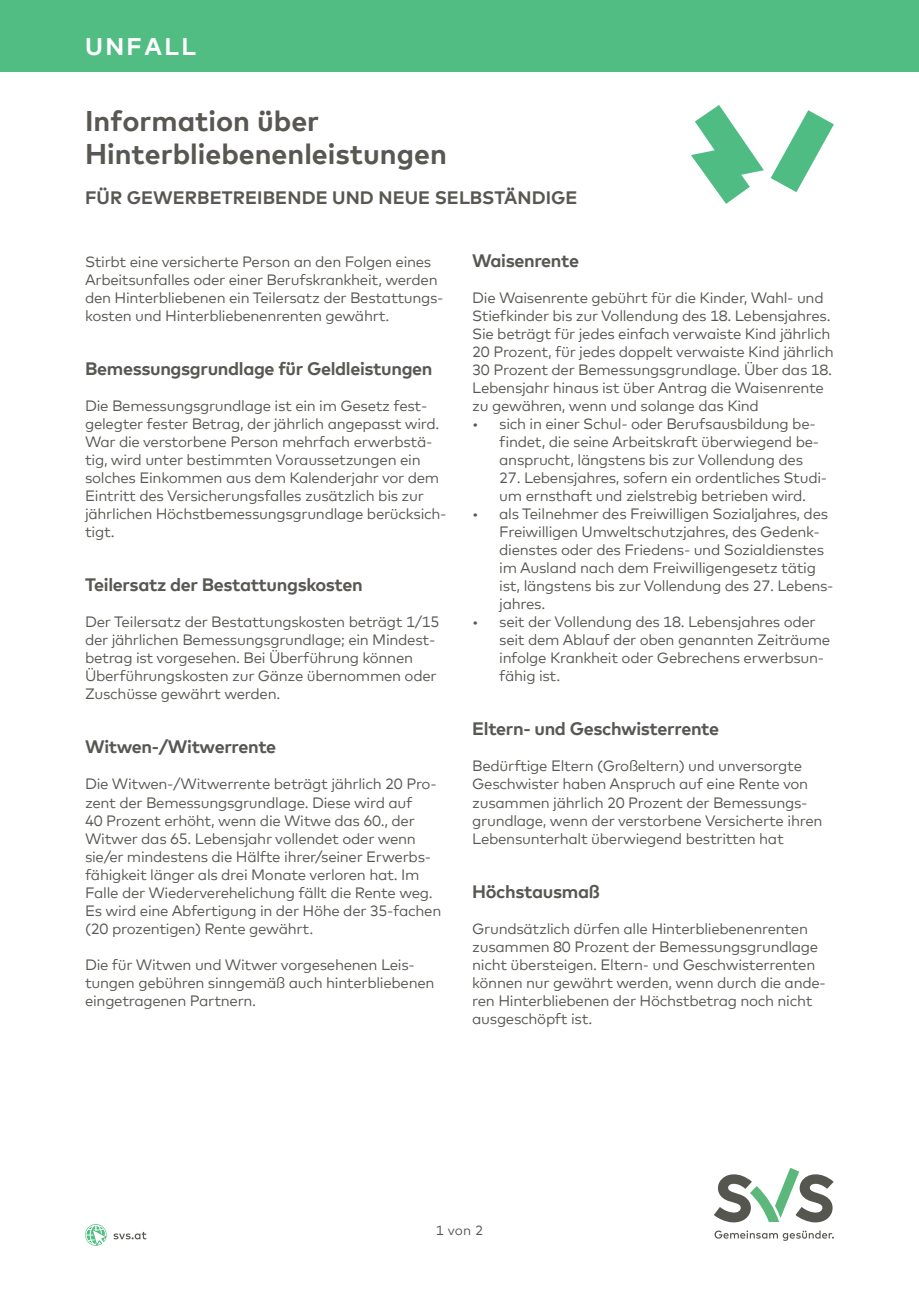
<style>
.page{position:relative;width:919px;height:1289px;background:#fff}
.page>*{position:absolute;margin:0;border:0;box-sizing:border-box;transform-origin:0 0}
.t1{font:700 28.5px/33px "Mark Offc Pro";color:#585752}
.t2{font:700 24px "Mark Offc Pro";letter-spacing:.1em;color:#fff}
.t3{font:700 18px "Mark Offc Pro";letter-spacing:-.02em;color:#585752}
.t4{font:700 18px "Mark Offc Pro";letter-spacing:.005em;color:#585752}
.t5{font:15px/18px "Mark Offc Pro";letter-spacing:-.02em;color:#585752}
.t6{font:13.5px "Mark Offc Pro";color:#585752}
</style>
<div class="page">
<svg style="left:714px;top:1167px;width:119px;height:55px"></svg>
<svg style="left:714px;top:1230px;width:119px;height:10px"></svg>
<svg style="left:85px;top:1224px;width:22px;height:21px"></svg>
<svg style="left:113px;top:1231px;width:34px;height:8px"></svg>
<div style="left:0;top:0;width:918px;height:72px;background:#51bd83"></div>
<svg style="left:770px;top:110px;width:63px;height:82px"></svg>
<svg style="left:691px;top:105px;width:72px;height:99px"></svg>
<h2 class="t2" style="left:85px;top:29px;width:112px">UNFALL</h2>
<h1 class="t1" style="left:85px;top:102px;width:363px">Information über<br>Hinterbliebenenleistungen</h1>
<p class="t4" style="left:85px;top:184px;width:494px">FÜR GEWERBETREIBENDE UND NEUE SELBSTÄNDIGE</p>
<p class="t5" style="left:85px;top:252px;width:360px">Stirbt eine versicherte Person an den Folgen eines Arbeitsunfalles oder einer Berufskrankheit, werden den Hinterbliebenen ein Teilersatz der Bestattungs&shy;kosten und Hinterbliebenenrenten gewährt.</p>
<p class="t3" style="left:85px;top:355px;width:349px">Bemessungsgrundlage für Geldleistungen</p>
<p class="t5" style="left:85px;top:396px;width:363px">Die Bemessungsgrundlage ist ein im Gesetz fest&shy;gelegter fester Betrag, der jährlich angepasst wird.<br>War die verstorbene Person mehrfach erwerbstä&shy;tig, wird unter bestimmten Voraussetzungen ein solches Einkommen aus dem Kalenderjahr vor dem Eintritt des Versicherungsfalles zusätzlich bis zur jährlichen Höchstbemessungsgrundlage berücksich&shy;tigt.</p>
<p class="t3" style="left:85px;top:571px;width:279px">Teilersatz der Bestattungskosten</p>
<p class="t5" style="left:85px;top:612px;width:356px">Der Teilersatz der Bestattungskosten beträgt 1/15 der jährlichen Bemessungsgrundlage; ein Mindest&shy;betrag ist vorgesehen. Bei Überführung können Überführungskosten zur Gänze übernommen oder Zuschüsse gewährt werden.</p>
<p class="t3" style="left:85px;top:733px;width:193px">Witwen-/Witwerrente</p>
<p class="t5" style="left:85px;top:774px;width:358px">Die Witwen-/Witwerrente beträgt jährlich 20 Pro&shy;zent der Bemessungsgrundlage. Diese wird auf<br>40 Prozent erhöht, wenn die Witwe das 60., der Witwer das 65. Lebensjahr vollendet oder wenn sie/er mindestens die Hälfte ihrer/seiner Erwerbs&shy;fähigkeit länger als drei Monate verloren hat. Im Falle der Wiederverehelichung fällt die Rente weg.<br>Es wird eine Abfertigung in der Höhe der 35-fachen (20 prozentigen) Rente gewährt.</p>
<p class="t5" style="left:85px;top:954px;width:351px">Die für Witwen und Witwer vorgesehenen Leis&shy;tungen gebühren sinngemäß auch hinterbliebenen eingetragenen Partnern.</p>
<p class="t3" style="left:472px;top:247px;width:108px">Waisenrente</p>
<p class="t5" style="left:472px;top:288px;width:363px">Die Waisenrente gebührt für die Kinder, Wahl- und Stiefkinder bis zur Vollendung des 18. Lebensjahres.<br>Sie beträgt für jedes einfach verwaiste Kind jährlich 20 Prozent, für jedes doppelt verwaiste Kind jährlich 30 Prozent der Bemessungsgrundlage. Über das 18.<br>Lebensjahr hinaus ist über Antrag die Waisenrente zu gewähren, wenn und solange das Kind</p>
<p class="t5" style="left:499px;top:414px;width:321px;text-indent:-27px">• sich in einer Schul- oder Berufsausbildung be&shy;findet, die seine Arbeitskraft überwiegend be&shy;ansprucht, längstens bis zur Vollendung des</p>
<p class="t5" style="left:499px;top:468px;width:329px">27. Lebensjahres, sofern ein ordentliches Studi&shy;um ernsthaft und zielstrebig betrieben wird.</p>
<p class="t5" style="left:499px;top:504px;width:336px;text-indent:-27px">• als Teilnehmer des Freiwilligen Sozialjahres, des Freiwilligen Umweltschutzjahres, des Gedenk&shy;dienstes oder des Friedens- und Sozialdienstes im Ausland nach dem Freiwilligengesetz tätig ist, längstens bis zur Vollendung des 27. Lebens&shy;jahres.</p>
<p class="t5" style="left:499px;top:612px;width:332px;text-indent:-27px">• seit der Vollendung des 18. Lebensjahres oder seit dem Ablauf der oben genannten Zeiträume infolge Krankheit oder Gebrechens erwerbsun&shy;fähig ist.</p>
<p class="t3" style="left:472px;top:715px;width:248px">Eltern- und Geschwisterrente</p>
<p class="t5" style="left:472px;top:756px;width:352px">Bedürftige Eltern (Großeltern) und unversorgte Geschwister haben Anspruch auf eine Rente von zusammen jährlich 20 Prozent der Bemessungs&shy;grundlage, wenn der verstorbene Versicherte ihren Lebensunterhalt überwiegend bestritten hat</p>
<p class="t3" style="left:472px;top:877px;width:129px">Höchstausmaß</p>
<p class="t5" style="left:472px;top:918px;width:355px">Grundsätzlich dürfen alle Hinterbliebenenrenten zusammen 80 Prozent der Bemessungsgrundlage nicht übersteigen. Eltern- und Geschwisterrenten können nur gewährt werden, wenn durch die ande&shy;ren Hinterbliebenen der Höchstbetrag noch nicht ausgeschöpft ist.</p>
<p class="t6" style="left:436px;top:1220px;width:49px">1 von 2</p>
</div>
